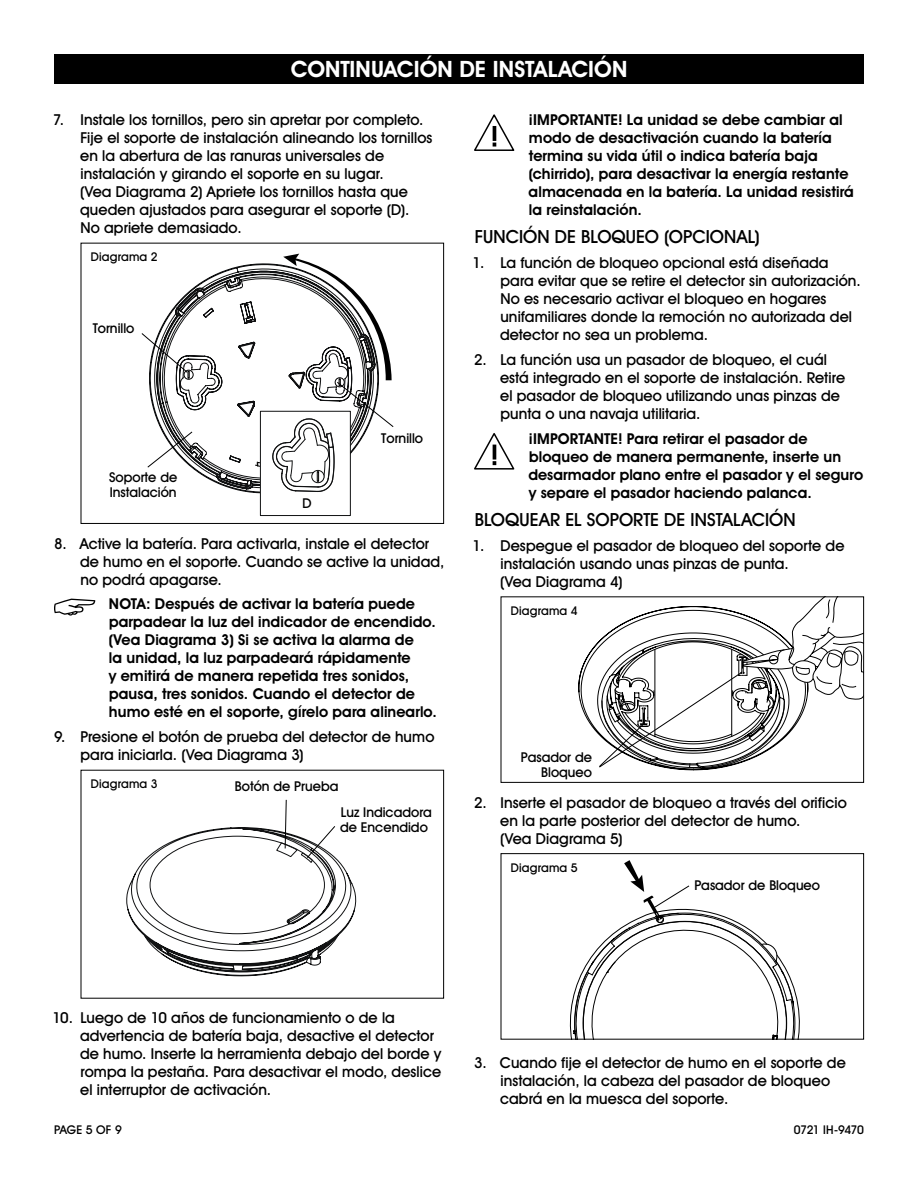
<style>
.page{position:relative;width:918px;height:1188px;background:#fff}
.page>*{position:absolute;margin:0;border:0;box-sizing:border-box;transform-origin:0 0}
.t1{font:700 22.5px "Uline Two Knine";letter-spacing:.005em;color:#fff}
.t2{font:18px "Uline Two Knine";letter-spacing:.005em;color:#000}
.t3{font:15px/18px "Uline Two Knine";letter-spacing:.005em;color:#000}
.t4{font:700 15px/18px "Uline Two Knine";letter-spacing:.005em;color:#000}
.t5{font:13.5px/15px "Uline Two Knine";color:#000}
.t6{font:12px "Uline Two Knine";letter-spacing:.015em;color:#000}
.t7{font:12px "Uline Two Knine";letter-spacing:-.03em;color:#000}
</style>
<div class="page">
<div style="left:54px;top:54px;width:810px;height:30px;background:#000"></div>
<svg style="left:149px;top:263px;width:111px;height:231px"></svg>
<div style="left:260px;top:411px;width:91px;height:105px;border:1px solid #101112"></div>
<div style="left:81px;top:243px;width:363px;height:281px;border:1px solid #000"></div>
<svg style="left:147px;top:431px;width:46px;height:37px"></svg>
<svg style="left:141px;top:332px;width:49px;height:47px"></svg>
<svg style="left:255px;top:254px;width:139px;height:238px"></svg>
<svg style="left:126px;top:799px;width:230px;height:178px"></svg>
<div style="left:501px;top:596px;width:363px;height:187px;border:1px solid #000"></div>
<svg style="left:578px;top:597px;width:286px;height:174px"></svg>
<div style="left:501px;top:853px;width:363px;height:187px;border:1px solid #000"></div>
<svg style="left:557px;top:860px;width:259px;height:179px"></svg>
<svg style="left:54px;top:599px;width:41px;height:17px"></svg>
<svg style="left:474px;top:114px;width:40px;height:37px"></svg>
<svg style="left:474px;top:433px;width:40px;height:37px"></svg>
<h1 class="t1" style="left:291px;top:56px;width:338px">CONTINUACIÓN DE INSTALACIÓN</h1>
<p class="t3" style="left:80px;top:110px;width:354px;text-indent:-27px">7. Instale los tornillos, pero sin apretar por completo.<br>Fije el soporte de instalación alineando los tornillos en la abertura de las ranuras universales de instalación y girando el soporte en su lugar.<br>(Vea Diagrama 2) Apriete los tornillos hasta que queden ajustados para asegurar el soporte (D).<br>No apriete demasiado.</p>
<p class="t4" style="left:528px;top:111px;width:327px">¡IMPORTANTE! La unidad se debe cambiar al modo de desactivación cuando la batería termina su vida útil o indica batería baja (chirrido), para desactivar la energía restante almacenada en la batería. La unidad resistirá la reinstalación.</p>
<p class="t2" style="left:475px;top:226px;width:286px">FUNCIÓN DE BLOQUEO (OPCIONAL)</p>
<p class="t3" style="left:500px;top:254px;width:362px;text-indent:-27px">1. La función de bloqueo opcional está diseñada para evitar que se retire el detector sin autorización.<br>No es necesario activar el bloqueo en hogares unifamiliares donde la remoción no autorizada del detector no sea un problema.</p>
<p class="t3" style="left:500px;top:350px;width:347px;text-indent:-26px">2. La función usa un pasador de bloqueo, el cuál está integrado en el soporte de instalación. Retire el pasador de bloqueo utilizando unas pinzas de punta o una navaja utilitaria.</p>
<p class="t4" style="left:528px;top:429px;width:336px">¡IMPORTANTE! Para retirar el pasador de bloqueo de manera permanente, inserte un desarmador plano entre el pasador y el seguro y separe el pasador haciendo palanca.</p>
<p class="t2" style="left:475px;top:508px;width:323px">BLOQUEAR EL SOPORTE DE INSTALACIÓN</p>
<p class="t3" style="left:500px;top:536px;width:346px;text-indent:-27px">1. Despegue el pasador de bloqueo del soporte de instalación usando unas pinzas de punta.<br>(Vea Diagrama 4)</p>
<p class="t6" style="left:91px;top:250px;width:68px">Diagrama 2</p>
<p class="t5" style="left:93px;top:320px;width:43px">Tornillo</p>
<p class="t5" style="left:381px;top:430px;width:43px">Tornillo</p>
<p class="t5" style="left:109px;top:469px;width:70px">Soporte de<br>Instalación</p>
<p class="t5" style="left:302px;top:496px;width:11px">D</p>
<p class="t3" style="left:80px;top:534px;width:366px;text-indent:-26px">8. Active la batería. Para activarla, instale el detector de humo en el soporte. Cuando se active la unidad, no podrá apagarse.</p>
<p class="t4" style="left:109px;top:595px;width:330px">NOTA: Después de activar la batería puede parpadear la luz del indicador de encendido. (Vea Diagrama 3) Si se activa la alarma de<br>la unidad, la luz parpadeará rápidamente<br>y emitirá de manera repetida tres sonidos, pausa, tres sonidos. Cuando el detector de humo esté en el soporte, gírelo para alinearlo.</p>
<p class="t3" style="left:81px;top:728px;width:355px;text-indent:-27px">9. Presione el botón de prueba del detector de humo para iniciarla. (Vea Diagrama 3)</p>
<p class="t6" style="left:511px;top:603px;width:68px">Diagrama 4</p>
<p class="t5" style="left:521px;top:750px;width:73px;text-align:right">Pasador de<br>Bloqueo</p>
<p class="t6" style="left:91px;top:777px;width:68px">Diagrama 3</p>
<p class="t5" style="left:235px;top:779px;width:105px">Botón de Prueba</p>
<p class="t5" style="left:340px;top:804px;width:93px">Luz Indicadora de Encendido</p>
<p class="t3" style="left:500px;top:793px;width:348px;text-indent:-26px">2. Inserte el pasador de bloqueo a través del orificio en la parte posterior del detector de humo.<br>(Vea Diagrama 5)</p>
<p class="t5" style="left:694px;top:877px;width:127px">Pasador de Bloqueo</p>
<p class="t6" style="left:511px;top:860px;width:68px">Diagrama 5</p>
<p class="t3" style="left:80px;top:1009px;width:363px;text-indent:-27px">10. Luego de 10 años de funcionamiento o de la advertencia de batería baja, desactive el detector de humo. Inserte la herramienta debajo del borde y rompa la pestaña. Para desactivar el modo, deslice el interruptor de activación.</p>
<p class="t3" style="left:500px;top:1054px;width:347px;text-indent:-26px">3. Cuando fije el detector de humo en el soporte de instalación, la cabeza del pasador de bloqueo cabrá en la muesca del soporte.</p>
<p class="t6" style="left:54px;top:1122px;width:69px">PAGE 5 OF 9</p>
<p class="t7" style="left:794px;top:1122px;width:72px">0721 IH-9470</p>
</div>
